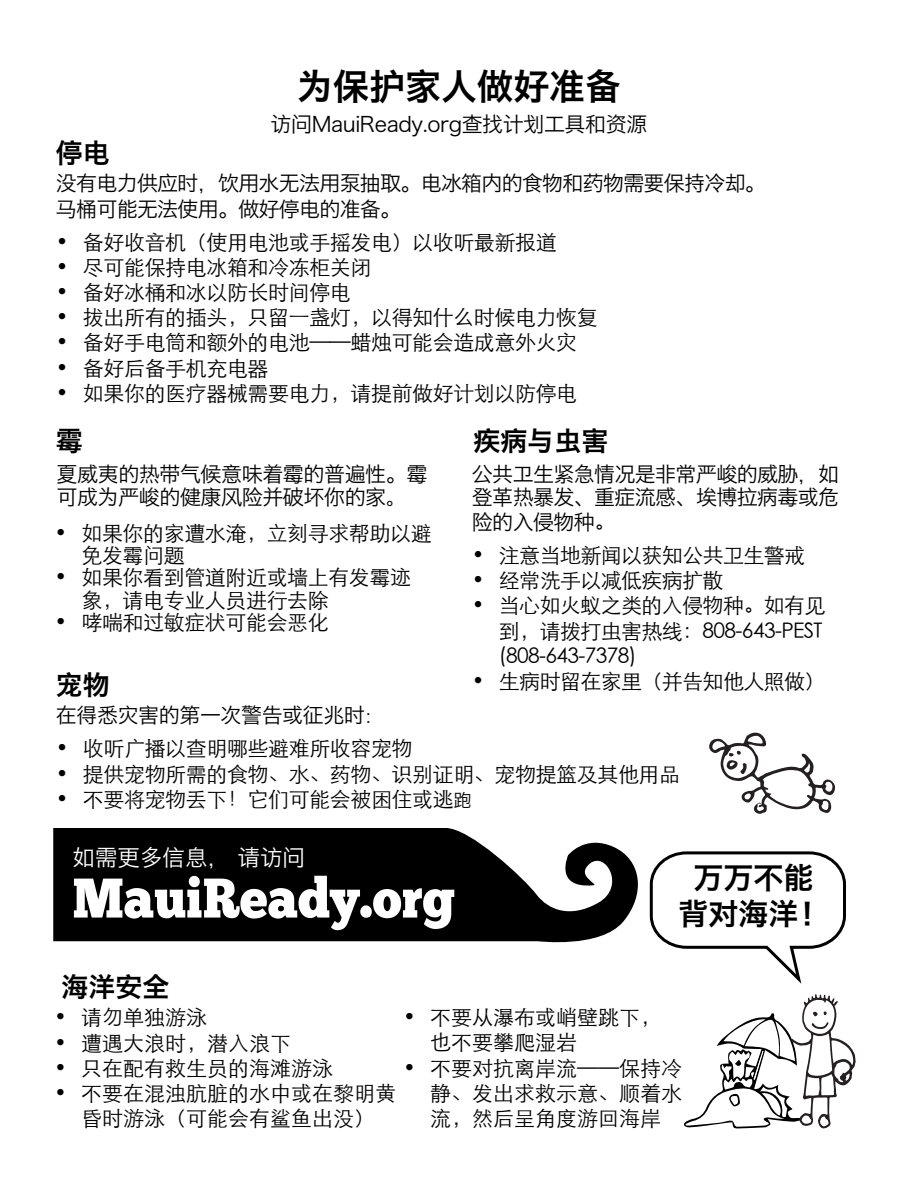
<style>
.page{position:relative;width:918px;height:1188px;background:#fff}
.page>*{position:absolute;margin:0;border:0;box-sizing:border-box;transform-origin:0 0}
.t1{font:55.8px "Chunk Five Ex";color:#fff;scale:.91 1}
.t2{font:36px "Hiragino Sans GB W6";color:#000}
.t3{font:30px/36px "Hiragino Sans GB W6";color:#000;text-align:center}
.t4{font:27px "Hiragino Sans GB W6";color:#000}
.t5{font:22.5px "Hiragino Sans GB W3";color:#fff}
.t6{font:21px/25.2px "ST Xihei";letter-spacing:-.02em;color:#000}
.t7{font:21px/22.5px "Hiragino Sans GB W3";letter-spacing:-.03em;color:#000}
.t8{font:21px/25.2px "ST Xihei";color:#000}
.s1{font-family:"ST Xihei"}
.s2{font-size:18px}
.s3{font-family:"Hiragino Sans GB W3";font-size:18px}
</style>
<div class="page">
<svg style="left:649px;top:851px;width:197px;height:133px"></svg>
<svg style="left:684px;top:994px;width:172px;height:135px"></svg>
<svg style="left:709px;top:732px;width:126px;height:82px"></svg>
<svg style="left:53px;top:828px;width:585px;height:115px;background:#242424"></svg>
<h2 class="t2" style="left:297px;top:63px;width:325px">为保护家人做好准备</h2>
<p class="t4" style="left:56px;top:135px;width:55px">停电</p>
<p class="t7" style="left:271px;top:112px;width:378px">访问MauiReady.org查找计划工具和资源</p>
<p class="t7" style="left:56px;top:171px;width:712px;line-height:25.2px">没有电力供应时，饮用水无法用泵抽取。电冰箱内的食物和药物需要保持冷却。马桶可能无法使用。做好停电的准备。</p>
<p class="t6" style="left:56px;top:229px;width:502px">• 备好收音机（使用电池或手摇发电）以收听最新报道</p>
<p class="t6" style="left:56px;top:255px;width:317px">• 尽可能保持电冰箱和冷冻柜关闭</p>
<p class="t6" style="left:56px;top:280px;width:296px">• 备好冰桶和冰以防长时间停电</p>
<p class="t6" style="left:56px;top:305px;width:543px">• 拔出所有的插头，只留一盏灯，以得知什么时候电力恢复</p>
<p class="t6" style="left:56px;top:330px;width:523px">• 备好手电筒和额外的电池——蜡烛可能会造成意外火灾</p>
<p class="t6" style="left:56px;top:355px;width:214px">• 备好后备手机充电器</p>
<p class="t6" style="left:56px;top:381px;width:523px">• 如果你的医疗器械需要电力，请提前做好计划以防停电</p>
<p class="t4" style="left:474px;top:424px;width:136px">疾病与虫害</p>
<p class="t7" style="left:472px;top:463px;width:369px">公共卫生紧急情况是非常严峻的威胁，如登革热暴发、重症流感、埃博拉病毒或危</p>
<p class="t7" style="left:472px;top:511px;width:145px">险的入侵物种<span class="s1">。</span></p>
<p class="t6" style="left:472px;top:543px;width:335px">• 注意当地新闻以获知公共卫生警戒</p>
<p class="t6" style="left:472px;top:568px;width:253px">• 经常洗手以减低疾病扩散</p>
<p class="t6" style="left:499px;top:593px;width:328px;text-indent:-27px">• 当心如火蚁之类的入侵物种。如有见到，请拨打虫害热线：808-643-PEST (808-643-7378)</p>
<p class="t6" style="left:472px;top:669px;width:355px">• 生病时留在家里（并告知他人照做）</p>
<p class="t4" style="left:56px;top:424px;width:28px">霉</p>
<p class="t7" style="left:57px;top:463px;width:372px">夏威夷的热带气候意味着霉的普遍性。霉可成为严峻的健康风险并破坏你的家<span class="s2">。</span></p>
<p class="t6" style="left:81px;top:522px;width:352px;line-height:22.5px;text-indent:-27px">• 如果你的家遭水淹，立刻寻求帮助以避免发霉问题</p>
<p class="t6" style="left:81px;top:567px;width:331px;line-height:22.5px;text-indent:-27px">• 如果你看到管道附近或墙上有发霉迹象，请电专业人员进行去除</p>
<p class="t6" style="left:54px;top:610px;width:276px">• 哮喘和过敏症状可能会恶化</p>
<p class="t4" style="left:56px;top:667px;width:55px">宠物</p>
<p class="t7" style="left:56px;top:704px;width:328px">在得悉灾害的第一次警告或征兆时<span class="s2">：</span></p>
<p class="t6" style="left:56px;top:736px;width:358px">• 收听广播以查明哪些避难所收容宠物</p>
<p class="t6" style="left:56px;top:762px;width:626px">• 提供宠物所需的食物、水、药物、识别证明、宠物提篮及其他用品</p>
<p class="t6" style="left:56px;top:787px;width:417px">• 不要将宠物丢下！它们可能会被困住或逃<span class="s3">跑</span></p>
<p class="t5" style="left:73px;top:844px;width:234px">如需更多信息， 请访问</p>
<h1 class="t1" style="left:73px;top:856px;width:422px">MauiReady.org</h1>
<p class="t4" style="left:62px;top:969px;width:109px">海洋安全</p>
<h3 class="t3" style="left:679px;top:859px;width:151px">万万不能背对海洋！</h3>
<p class="t6" style="left:54px;top:1005px;width:155px">• 请勿单独游泳</p>
<p class="t8" style="left:54px;top:1030px;width:239px">• 遭遇大浪时，潜入浪下</p>
<p class="t8" style="left:54px;top:1056px;width:281px">• 只在配有救生员的海滩游泳</p>
<p class="t8" style="left:54px;top:1081px;width:344px;text-align:center">• 不要在混浊肮脏的水中或在黎明黄昏时游泳（可能会有鲨鱼出没）</p>
<p class="t8" style="left:430px;top:1005px;width:232px;text-indent:-27px">• 不要从瀑布或峭壁跳下，也不要攀爬湿岩</p>
<p class="t6" style="left:430px;top:1055px;width:253px;text-align:justify;text-indent:-27px">• 不要对抗离岸流——保持冷静、发出求救示意、顺着水流，然后呈角度游回海岸</p>
</div>
